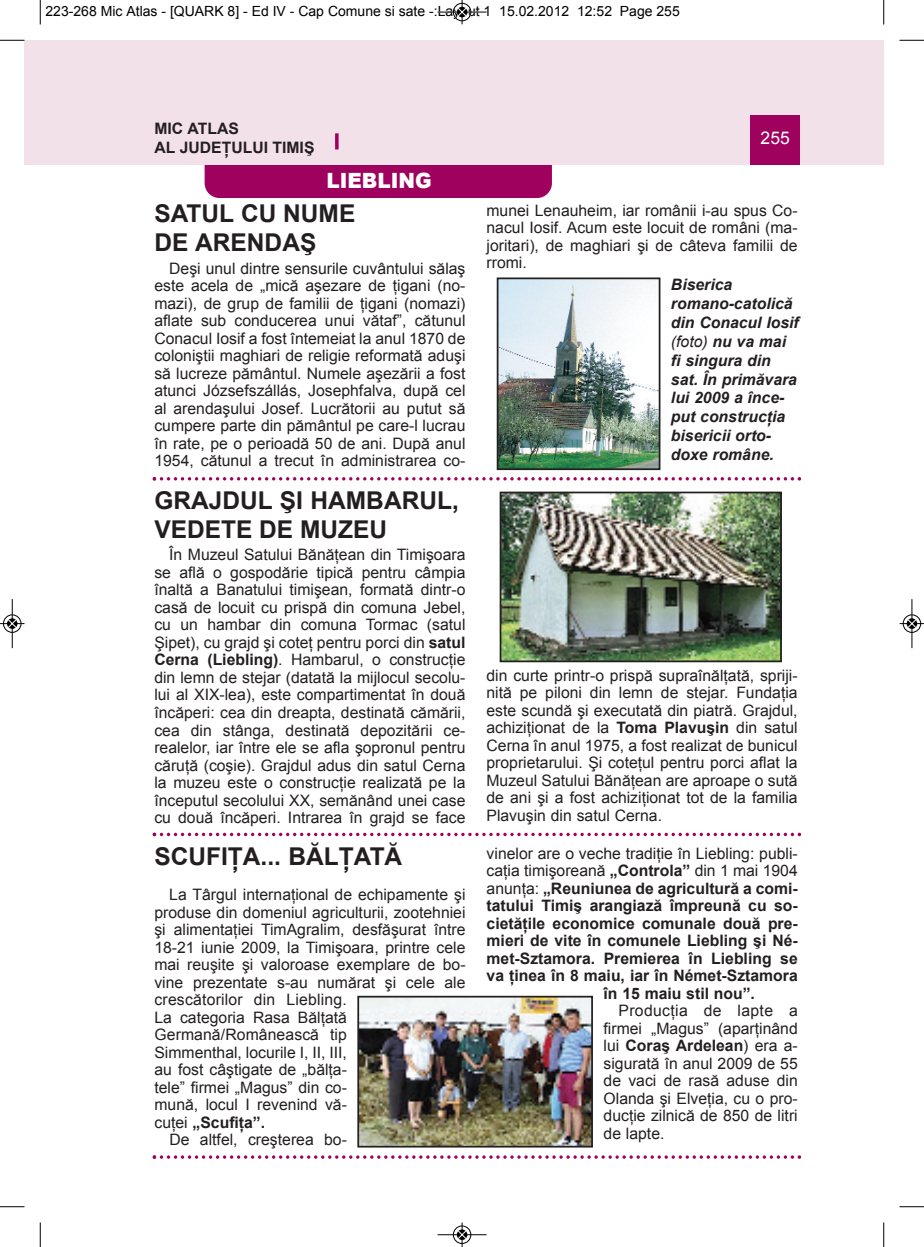
<style>
.page{position:relative;width:924px;height:1247px;background:#fff}
.page>*{position:absolute;margin:0;border:0;box-sizing:border-box;transform-origin:0 0}
.t1{font:700 24.5px/29.4px "Arial";color:#231f20}
.t2{font:900 21px "Arial";color:#fff;scale:.95 1}
.t3{font:17.5px "Arial";color:#fff}
.t4{font:15.75px/17.5px "Arial";color:#231f20;text-align:justify}
.t5{font:700 15.75px/18.9px "Arial";color:#231f20}
.t6{font:italic 700 15.75px/18.9px "Arial";color:#231f20}
.t7{font:14px "Arial";color:#000}
.s1{font-weight:700}
.s2{font-weight:400}
</style>
<div class="page">
<div style="left:24px;top:40px;width:16px;height:124px;background:#f3e1e9"></div>
<div style="left:205px;top:135px;width:347px;height:63px;background:#9e015e;border-radius:15px"></div>
<div style="left:40px;top:40px;width:844px;height:124px;background:#f3e1e9"></div>
<div style="left:750px;top:115px;width:50px;height:49px;background:#9e015e"></div>
<svg style="left:335px;top:133px;width:4px;height:16px"></svg>
<img style="left:503px;top:494px;width:276px;height:165px">
<div style="left:500px;top:491px;width:282px;height:171px;border:2px solid #231f20"></div>
<img style="left:360px;top:998px;width:230px;height:146px">
<div style="left:357px;top:995px;width:236px;height:152px;border:2px solid #231f20"></div>
<img style="left:500px;top:280px;width:157px;height:187px">
<div style="left:497px;top:277px;width:163px;height:193px;border:2px solid #231f20"></div>
<svg style="left:153px;top:477px;width:648px;height:3px"></svg>
<svg style="left:153px;top:832px;width:648px;height:4px"></svg>
<svg style="left:153px;top:1155px;width:648px;height:3px"></svg>
<svg style="left:40px;top:0;width:1px;height:24px"></svg>
<svg style="left:0;top:40px;width:24px;height:1px"></svg>
<svg style="left:883px;top:0;width:1px;height:24px"></svg>
<svg style="left:899px;top:40px;width:25px;height:1px"></svg>
<svg style="left:40px;top:1222px;width:1px;height:24px"></svg>
<svg style="left:0;top:1206px;width:24px;height:1px"></svg>
<svg style="left:883px;top:1222px;width:1px;height:24px"></svg>
<svg style="left:899px;top:1206px;width:25px;height:1px"></svg>
<hr style="left:438px;top:12px;width:48px;height:1px;background:#000">
<div style="left:453px;top:3px;width:18px;height:18px;border:1px solid #000;border-radius:50%"></div>
<svg style="left:458px;top:0;width:8px;height:24px"></svg>
<hr style="left:438px;top:1234px;width:48px;height:1px;background:#000">
<div style="left:453px;top:1225px;width:18px;height:18px;border:1px solid #000;border-radius:50%"></div>
<svg style="left:458px;top:1222px;width:8px;height:24px"></svg>
<div style="left:3px;top:614px;width:19px;height:19px;border:1px solid #fff;border-radius:50%"></div>
<hr style="left:12px;top:599px;width:1px;height:49px;background:#000">
<div style="left:3px;top:614px;width:18px;height:18px;border:1px solid #000;border-radius:50%"></div>
<svg style="left:0;top:619px;width:24px;height:9px"></svg>
<div style="left:902px;top:614px;width:19px;height:19px;border:1px solid #fff;border-radius:50%"></div>
<hr style="left:911px;top:599px;width:1px;height:49px;background:#000">
<div style="left:903px;top:614px;width:18px;height:18px;border:1px solid #000;border-radius:50%"></div>
<svg style="left:900px;top:619px;width:24px;height:9px"></svg>
<p class="t7" style="left:46px;top:3px;width:636px">223-268 Mic Atlas - [QUARK 8] - Ed IV - Cap Comune si sate -:Layout 1 15.02.2012 12:52 Page 255</p>
<p class="t5" style="left:154px;top:119px;width:162px">MIC ATLAS<br>AL JUDEŢULUI TIMIŞ</p>
<p class="t3" style="left:760px;top:128px;width:31px">255</p>
<h2 class="t2" style="left:326px;top:165px;width:112px">LIEBLING</h2>
<h1 class="t1" style="left:154px;top:199px;width:202px">SATUL CU NUME<br>DE ARENDAŞ</h1>
<p class="t4" style="left:154px;top:259px;width:313px;text-indent:15px">Deşi unul dintre sensurile cuvântului sălaş este acela de „mică aşezare de ţigani (no&shy;mazi), de grup de familii de ţigani (nomazi) aflate sub conducerea unui vătaf”, cătunul Conacul Iosif a fost întemeiat la anul 1870 de coloniştii maghiari de religie reformată aduşi să lucreze pământul. Numele aşezării a fost atunci Józsefszállás, Josephfalva, după cel al arendaşului Josef. Lucrătorii au putut să cumpere parte din pământul pe care-l lucrau în rate, pe o perioadă 50 de ani. După anul 1954, cătunul a trecut în administrarea co-</p>
<h1 class="t1" style="left:154px;top:485px;width:306px">GRAJDUL ŞI HAMBARUL,<br>VEDETE DE MUZEU</h1>
<p class="t4" style="left:154px;top:546px;width:313px;text-indent:15px">În Muzeul Satului Bănăţean din Timişoara se află o gospodărie tipică pentru câmpia înaltă a Banatului timişean, formată dintr-o casă de locuit cu prispă din comuna Jebel, cu un hambar din comuna Tormac (satul Şipet), cu grajd şi coteţ pentru porci din <span class="s1">satul Cerna (Liebling)</span>. Hambarul, o construcţie din lemn de stejar (datată la mijlocul secolu&shy;lui al XIX-lea), este compartimentat în două încăperi: cea din dreapta, destinată cămării, cea din stânga, destinată depozitării ce&shy;realelor, iar între ele se afla şopronul pentru căruţă (coşie). Grajdul adus din satul Cerna la muzeu este o construcţie realizată pe la începutul secolului XX, semănând unei case cu două încăperi. Intrarea în grajd se face</p>
<h1 class="t1" style="left:154px;top:841px;width:249px">SCUFIŢA... BĂLŢATĂ</h1>
<p class="t4" style="left:169px;top:885px;width:298px">La Târgul internaţional de echipamente şi</p>
<p class="t4" style="left:154px;top:903px;width:313px">produse din domeniul agriculturii, zootehniei</p>
<p class="t4" style="left:154px;top:920px;width:313px">şi alimentaţiei TimAgralim, desfăşurat între</p>
<p class="t4" style="left:154px;top:938px;width:313px">18-21 iunie 2009, la Timişoara, printre cele</p>
<p class="t4" style="left:154px;top:955px;width:313px">mai reuşite şi valoroase exemplare de bo-</p>
<p class="t4" style="left:154px;top:973px;width:313px">vine prezentate s-au numărat şi cele ale</p>
<p class="t4" style="left:154px;top:990px;width:194px">crescătorilor din Liebling.</p>
<p class="t4" style="left:154px;top:1008px;width:194px">La categoria Rasa Bălţată</p>
<p class="t4" style="left:154px;top:1025px;width:194px">Germană/Românească tip</p>
<p class="t4" style="left:154px;top:1043px;width:194px">Simmenthal, locurile I, II, III,</p>
<p class="t4" style="left:154px;top:1060px;width:194px">au fost câştigate de „bălţa-</p>
<p class="t4" style="left:154px;top:1078px;width:194px">tele” firmei „Magus” din co-</p>
<p class="t4" style="left:154px;top:1095px;width:194px">mună, locul I revenind vă-</p>
<p class="t5" style="left:154px;top:1112px;width:112px"><span class="s2">cuţei</span> „Scufiţa”.</p>
<p class="t4" style="left:169px;top:1130px;width:179px">De altfel, creşterea bo-</p>
<p class="t4" style="left:486px;top:201px;width:313px">munei Lenauheim, iar românii i-au spus Co&shy;nacul Iosif. Acum este locuit de români (ma&shy;joritari), de maghiari şi de câteva familii de rromi.</p>
<p class="t6" style="left:671px;top:275px;width:129px">Biserica romano-catolică din Conacul Iosif <span class="s2">(foto)</span> nu va mai fi singura din sat. În primăvara lui 2009 a înce&shy;put construcţia bisericii orto&shy;doxe române.</p>
<p class="t4" style="left:486px;top:666px;width:313px">din curte printr-o prispă supraînălţată, spriji&shy;nită pe piloni din lemn de stejar. Fundaţia este scundă şi executată din piatră. Grajdul, achiziţionat de la <span class="s1">Toma Plavuşin</span> din satul Cerna în anul 1975, a fost realizat de bunicul proprietarului. Şi coteţul pentru porci aflat la Muzeul Satului Bănăţean are aproape o sută de ani şi a fost achiziţionat tot de la familia Plavuşin din satul Cerna.</p>
<p class="t4" style="left:487px;top:844px;width:313px">vinelor are o veche tradiţie în Liebling: publi-</p>
<p class="t4" style="left:487px;top:862px;width:313px">caţia timişoreană <span class="s1">„Controla”</span> din 1 mai 1904</p>
<p class="t5" style="left:487px;top:878px;width:312px"><span class="s2">anunţa:</span> „Reuniunea de agricultură a comi-</p>
<p class="t5" style="left:487px;top:896px;width:312px">tatului Timiş arangiază împreună cu so-</p>
<p class="t5" style="left:487px;top:913px;width:312px">cietăţile economice comunale două pre-</p>
<p class="t5" style="left:487px;top:931px;width:312px">mieri de vite în comunele Liebling şi Né-</p>
<p class="t5" style="left:487px;top:948px;width:313px">met-Sztamora. Premierea în Liebling se</p>
<p class="t5" style="left:487px;top:966px;width:313px">va ţinea în 8 maiu, iar în Német-Sztamora</p>
<p class="t5" style="left:603px;top:983px;width:153px">în 15 maiu stil nou”.</p>
<p class="t4" style="left:603px;top:1002px;width:196px;text-indent:15px">Producţia de lapte a firmei „Magus” (aparţinând lui <span class="s1">Coraş Ardelean</span>) era a&shy;sigurată în anul 2009 de 55 de vaci de rasă aduse din Olanda şi Elveţia, cu o pro&shy;ducţie zilnică de 850 de litri de lapte.</p>
</div>
